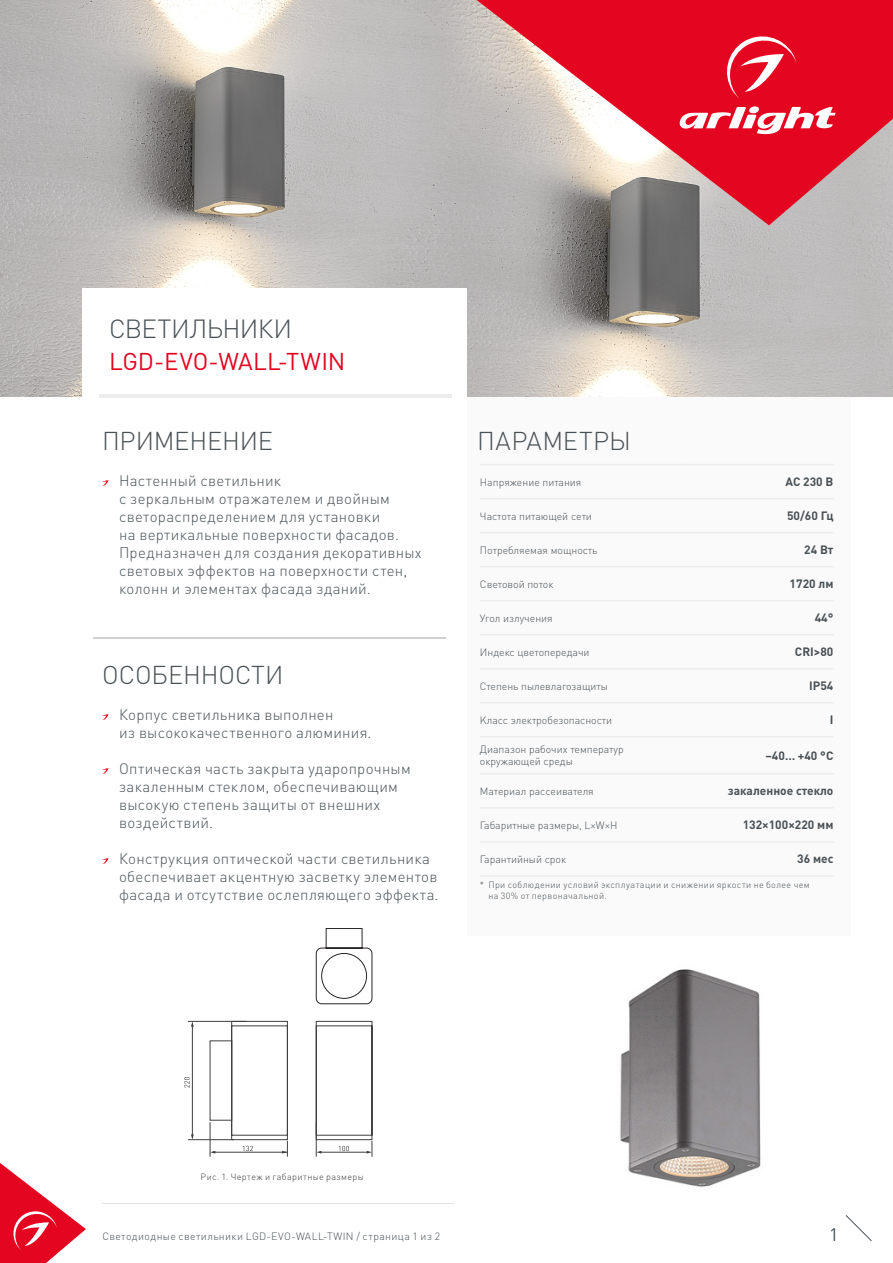
<style>
.page{position:relative;width:893px;height:1263px;background:#fff}
.page>*{position:absolute;margin:0;border:0;box-sizing:border-box;transform-origin:0 0}
.t1{font:300 25.95px "DIN Pro";letter-spacing:-.025em;color:#485156}
.t2{font:300 25.5px "DIN Pro";letter-spacing:-.005em;color:#485156}
.t3{font:300 25.5px "DIN Pro";letter-spacing:.015em;color:#485156}
.t4{font:24px "DIN Pro";letter-spacing:.005em;color:#e40521}
.t5{font:18px "DIN Pro";color:#485156}
.t6{font:300 15px/18px "DIN Pro";letter-spacing:.02em;color:#485156}
.t7{font:700 12px "DIN Pro";color:#485156}
.t8{font:300 10.5px/12px "DIN Pro";color:#485156}
.t9{font:300 10.5px "DIN Pro";letter-spacing:.04em;color:#485156}
.t10{font:300 9px/10.5px "DIN Pro";letter-spacing:.04em;color:#485156}
.t11{font:300 9px "DIN Pro";letter-spacing:.04em;color:#3c3c3b}
</style>
<div class="page">
<svg style="left:845px;top:1215px;width:27px;height:26px"></svg>
<hr style="left:102px;top:1203px;width:352px;height:1px;background:#e3e3e3">
<img style="left:0;top:0;width:893px;height:396px">
<div style="left:467px;top:397px;width:383px;height:538px;background:#fbfafa"></div>
<hr style="left:480px;top:464px;width:206px;height:1px;background:#ededed">
<hr style="left:686px;top:464px;width:147px;height:1px;background:#ededed">
<hr style="left:480px;top:498px;width:206px;height:1px;background:#ededed">
<hr style="left:686px;top:498px;width:147px;height:1px;background:#ededed">
<hr style="left:480px;top:532px;width:206px;height:1px;background:#ededed">
<hr style="left:686px;top:532px;width:147px;height:1px;background:#ededed">
<hr style="left:480px;top:566px;width:206px;height:1px;background:#ededed">
<hr style="left:686px;top:566px;width:147px;height:1px;background:#ededed">
<hr style="left:480px;top:600px;width:206px;height:1px;background:#ededed">
<hr style="left:686px;top:600px;width:147px;height:1px;background:#ededed">
<hr style="left:480px;top:634px;width:206px;height:1px;background:#ededed">
<hr style="left:686px;top:634px;width:147px;height:1px;background:#ededed">
<hr style="left:480px;top:668px;width:206px;height:1px;background:#ededed">
<hr style="left:686px;top:668px;width:147px;height:1px;background:#ededed">
<hr style="left:480px;top:702px;width:206px;height:1px;background:#ededed">
<hr style="left:686px;top:702px;width:147px;height:1px;background:#ededed">
<hr style="left:480px;top:736px;width:206px;height:1px;background:#ededed">
<hr style="left:686px;top:736px;width:147px;height:1px;background:#ededed">
<hr style="left:480px;top:773px;width:206px;height:1px;background:#ededed">
<hr style="left:686px;top:773px;width:147px;height:1px;background:#ededed">
<hr style="left:480px;top:807px;width:206px;height:1px;background:#ededed">
<hr style="left:686px;top:807px;width:147px;height:1px;background:#ededed">
<hr style="left:480px;top:841px;width:206px;height:1px;background:#ededed">
<hr style="left:686px;top:841px;width:147px;height:1px;background:#ededed">
<hr style="left:480px;top:875px;width:206px;height:2px;background:#ededed">
<hr style="left:686px;top:875px;width:147px;height:2px;background:#ededed">
<div style="left:82px;top:288px;width:384px;height:117px;background:#fff"></div>
<hr style="left:99px;top:394px;width:352px;height:3px;background:#ededed">
<hr style="left:94px;top:637px;width:352px;height:1px;background:#d0d0d0">
<svg style="left:102px;top:480px;width:7px;height:6px"></svg>
<svg style="left:102px;top:714px;width:7px;height:6px"></svg>
<svg style="left:102px;top:768px;width:7px;height:6px"></svg>
<svg style="left:102px;top:858px;width:7px;height:6px"></svg>
<img style="left:620px;top:969px;width:141px;height:218px">
<hr style="left:192px;top:1024px;width:1px;height:112px;background:#404040">
<hr style="left:188px;top:1139px;width:46px;height:1px;background:#404040">
<hr style="left:188px;top:1021px;width:58px;height:1px;background:#404040">
<svg style="left:184px;top:1077px;width:6px;height:11px"></svg>
<svg style="left:210px;top:1021px;width:163px;height:136px"></svg>
<hr style="left:316px;top:1122px;width:1px;height:35px;background:#404040">
<svg style="left:316px;top:928px;width:56px;height:76px"></svg>
<svg style="left:477px;top:0;width:416px;height:225px;background:#d45c69"></svg>
<svg style="left:677px;top:106px;width:159px;height:31px"></svg>
<svg style="left:722px;top:31px;width:74px;height:68px;background:#e82f46"></svg>
<svg style="left:0;top:1163px;width:86px;height:100px"></svg>
<h1 class="t1" style="left:109px;top:311px;width:185px">СВЕТИЛЬНИКИ</h1>
<h3 class="t4" style="left:109px;top:345px;width:238px">LGD-EVO-WALL-TWIN</h3>
<h2 class="t2" style="left:102px;top:423px;width:172px">ПРИМЕНЕНИЕ</h2>
<p class="t6" style="left:119px;top:471px;width:304px">Настенный светильник<br>с зеркальным отражателем и двойным светораспределением для установки<br>на вертикальные поверхности фасадов.<br>Предназначен для создания декоративных световых эффектов на поверхности стен, колонн и элементах фасада зданий.</p>
<h2 class="t2" style="left:102px;top:657px;width:183px">ОСОБЕННОСТИ</h2>
<p class="t6" style="left:119px;top:705px;width:254px">Корпус светильника выполнен<br>из высококачественного алюминия.</p>
<p class="t6" style="left:119px;top:759px;width:293px">Оптическая часть закрыта ударопрочным закаленным стеклом, обеспечивающим высокую степень защиты от внешних воздействий.</p>
<p class="t6" style="left:119px;top:849px;width:321px">Конструкция оптической части светильника обеспечивает акцентную засветку элементов фасада и отсутствие ослепляющего эффекта.</p>
<h2 class="t3" style="left:477px;top:423px;width:155px">ПАРАМЕТРЫ</h2>
<p class="t8" style="left:480px;top:475px;width:103px">Напряжение питания</p>
<p class="t7" style="left:785px;top:473px;width:49px">AC 230 В</p>
<p class="t8" style="left:480px;top:509px;width:114px">Частота питающей сети</p>
<p class="t7" style="left:787px;top:507px;width:48px">50/60 Гц</p>
<p class="t8" style="left:480px;top:543px;width:119px">Потребляемая мощность</p>
<p class="t7" style="left:804px;top:541px;width:31px">24 Вт</p>
<p class="t8" style="left:480px;top:577px;width:75px">Световой поток</p>
<p class="t7" style="left:790px;top:575px;width:45px">1720 лм</p>
<p class="t8" style="left:480px;top:611px;width:74px">Угол излучения</p>
<p class="t7" style="left:815px;top:609px;width:20px">44°</p>
<p class="t8" style="left:480px;top:645px;width:111px">Индекс цветопередачи</p>
<p class="t7" style="left:795px;top:643px;width:40px">CRI&gt;80</p>
<p class="t8" style="left:480px;top:679px;width:130px">Степень пылевлагозащиты</p>
<p class="t7" style="left:809px;top:678px;width:26px">IP54</p>
<p class="t8" style="left:480px;top:713px;width:134px">Kласс электробезопасности</p>
<p class="t7" style="left:830px;top:712px;width:5px">I</p>
<p class="t8" style="left:480px;top:743px;width:145px">Диапазон рабочих температур окружающей среды</p>
<p class="t7" style="left:765px;top:747px;width:69px">–40… +40 °С</p>
<p class="t8" style="left:480px;top:785px;width:115px">Материал рассеивателя</p>
<p class="t7" style="left:728px;top:782px;width:107px">закаленное стекло</p>
<p class="t8" style="left:480px;top:819px;width:139px">Габаритные размеры, L×W×H</p>
<p class="t7" style="left:743px;top:817px;width:92px">132×100×220 мм</p>
<p class="t8" style="left:480px;top:853px;width:88px">Гарантийный срок</p>
<p class="t7" style="left:797px;top:851px;width:38px">36 мес</p>
<p class="t10" style="left:488px;top:879px;width:323px;text-indent:-9px">* При соблюдении условий эксплуатации и снижении яркости не более чем на 30% от первоначальной.</p>
<p class="t11" style="left:201px;top:1171px;width:165px">Рис. 1. Чертеж и габаритные размеры</p>
<p class="t9" style="left:102px;top:1229px;width:339px">Светодиодные светильники LGD-EVO-WALL-TWIN / страница 1 из 2</p>
<p class="t5" style="left:829px;top:1222px;width:11px">1</p>
</div>
